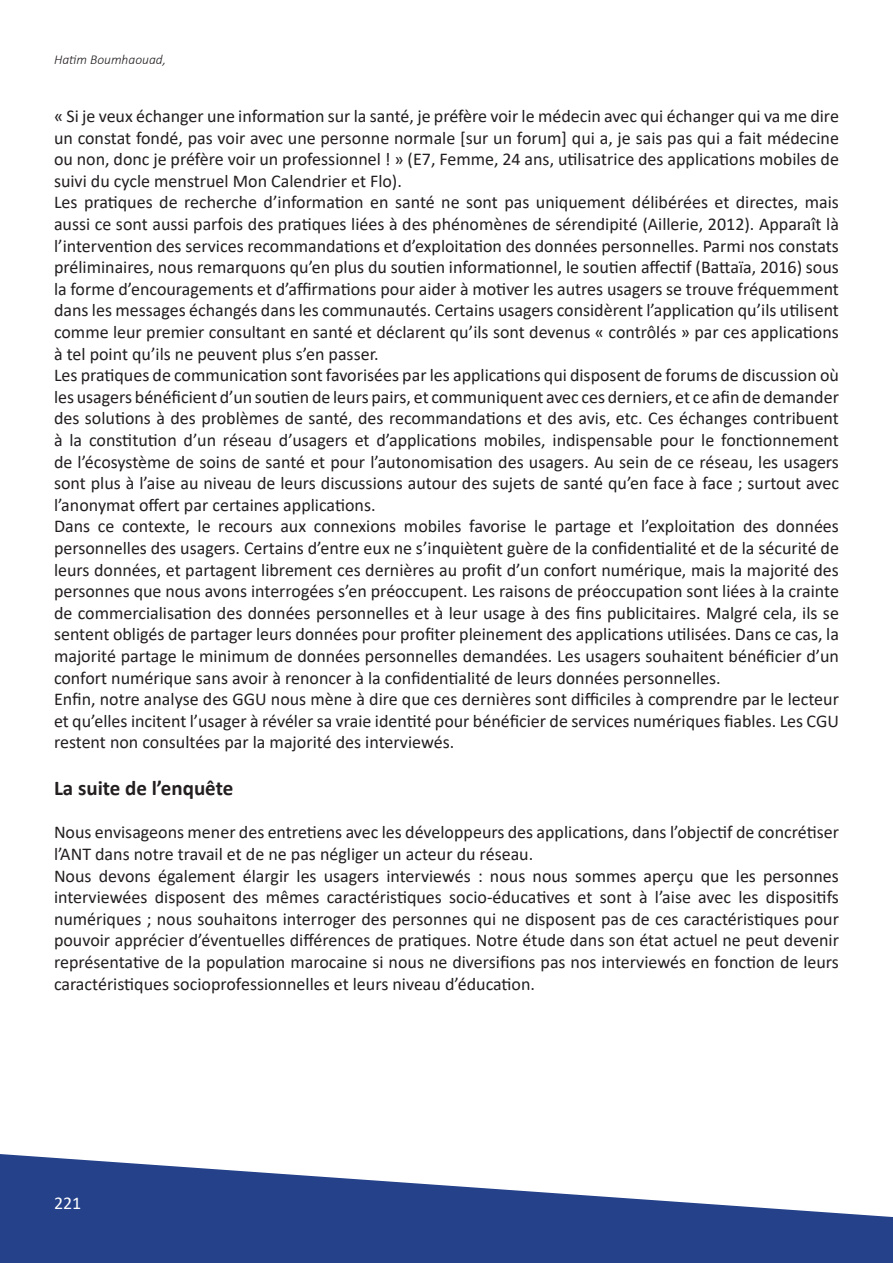
<style>
.page{position:relative;width:893px;height:1263px;background:#fff}
.page>*{position:absolute;margin:0;border:0;box-sizing:border-box;transform-origin:0 0}
.t1{font:700 21px "Calibri";color:#231f20}
.t2{font:18px/21.6px "Calibri";color:#231f20}
.t3{font:18px "Calibri";color:#fff}
.t4{font:italic 300 13.5px "Calibri";color:#231f20}
</style>
<div class="page">
<svg style="left:0;top:1154px;width:893px;height:109px;fill:#24418a"></svg>
<p class="t4" style="left:54px;top:51px;width:113px">Hatim Boumhaouad,</p>
<p class="t2" style="left:54px;top:105px;width:786px">« Si je veux échanger une information sur la santé, je préfère voir le médecin avec qui échanger qui va me dire un constat fondé, pas voir avec une personne normale [sur un forum] qui a, je sais pas qui a fait médecine ou non, donc je préfère voir un professionnel ! » (E7, Femme, 24 ans, utilisatrice des applications mobiles de suivi du cycle menstruel Mon Calendrier et Flo).<br>Les pratiques de recherche d’information en santé ne sont pas uniquement délibérées et directes, mais aussi ce sont aussi parfois des pratiques liées à des phénomènes de sérendipité (Aillerie, 2012). Apparaît là l’intervention des services recommandations et d’exploitation des données personnelles. Parmi nos constats préliminaires, nous remarquons qu’en plus du soutien informationnel, le soutien affectif (Battaïa, 2016) sous la forme d’encouragements et d’affirmations pour aider à motiver les autres usagers se trouve fréquemment dans les messages échangés dans les communautés. Certains usagers considèrent l’application qu’ils utilisent comme leur premier consultant en santé et déclarent qu’ils sont devenus « contrôlés » par ces applications à tel point qu’ils ne peuvent plus s’en passer.<br>Les pratiques de communication sont favorisées par les applications qui disposent de forums de discussion où les usagers bénéficient d’un soutien de leurs pairs, et communiquent avec ces derniers, et ce afin de demander des solutions à des problèmes de santé, des recommandations et des avis, etc. Ces échanges contribuent à la constitution d’un réseau d’usagers et d’applications mobiles, indispensable pour le fonctionnement de l’écosystème de soins de santé et pour l’autonomisation des usagers. Au sein de ce réseau, les usagers sont plus à l’aise au niveau de leurs discussions autour des sujets de santé qu’en face à face ; surtout avec l’anonymat offert par certaines applications.<br>Dans ce contexte, le recours aux connexions mobiles favorise le partage et l’exploitation des données personnelles des usagers. Certains d’entre eux ne s’inquiètent guère de la confidentialité et de la sécurité de leurs données, et partagent librement ces dernières au profit d’un confort numérique, mais la majorité des personnes que nous avons interrogées s’en préoccupent. Les raisons de préoccupation sont liées à la crainte de commercialisation des données personnelles et à leur usage à des fins publicitaires. Malgré cela, ils se sentent obligés de partager leurs données pour profiter pleinement des applications utilisées. Dans ce cas, la majorité partage le minimum de données personnelles demandées. Les usagers souhaitent bénéficier d’un confort numérique sans avoir à renoncer à la confidentialité de leurs données personnelles.<br>Enfin, notre analyse des GGU nous mène à dire que ces dernières sont difficiles à comprendre par le lecteur et qu’elles incitent l’usager à révéler sa vraie identité pour bénéficier de services numériques fiables. Les CGU restent non consultées par la majorité des interviewés.</p>
<p class="t1" style="left:54px;top:773px;width:181px">La suite de l’enquête</p>
<p class="t2" style="left:54px;top:821px;width:786px">Nous envisageons mener des entretiens avec les développeurs des applications, dans l’objectif de concrétiser l’ANT dans notre travail et de ne pas négliger un acteur du réseau.<br>Nous devons également élargir les usagers interviewés : nous nous sommes aperçu que les personnes interviewées disposent des mêmes caractéristiques socio-éducatives et sont à l’aise avec les dispositifs numériques ; nous souhaitons interroger des personnes qui ne disposent pas de ces caractéristiques pour pouvoir apprécier d’éventuelles différences de pratiques. Notre étude dans son état actuel ne peut devenir représentative de la population marocaine si nous ne diversifions pas nos interviewés en fonction de leurs caractéristiques socioprofessionnelles et leurs niveau d’éducation.</p>
<p class="t3" style="left:54px;top:1190px;width:29px">221</p>
</div>
